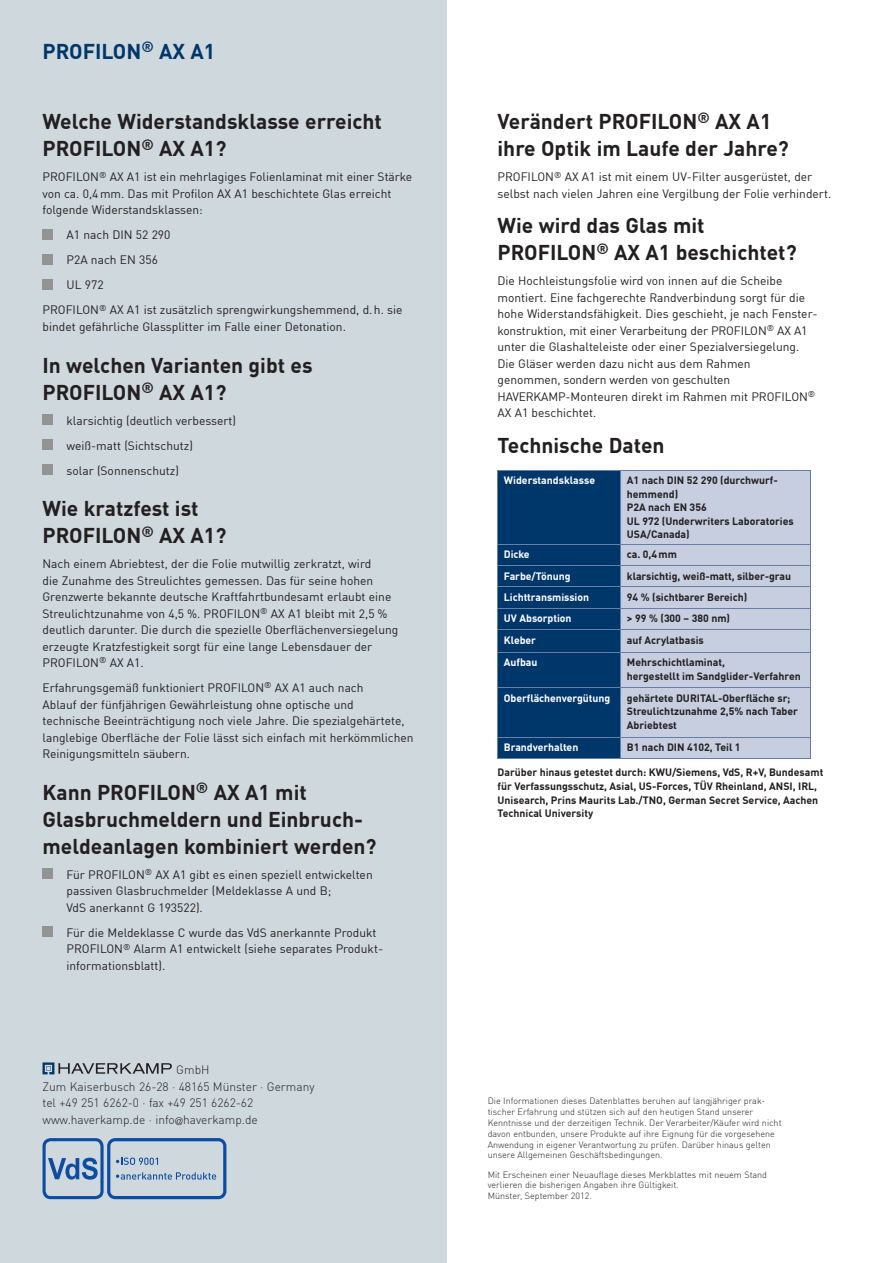
<style>
.page{position:relative;width:893px;height:1263px;background:#fff}
.page>*{position:absolute;margin:0;border:0;box-sizing:border-box;transform-origin:0 0}
.t1{font:700 21px/27px "DIN Offc";color:#231f20}
.t2{font:700 21px "DIN Offc";color:#00376b}
.t3{font:12px/16.5px "DIN Offc";color:#231f20}
.t4{font:300 12px/16.5px "DIN Offc";color:#231f20}
.t5{font:700 10.5px/13.5px "DIN Offc";color:#231f20}
.t6{font:700 10.5px "DIN Offc";letter-spacing:-.005em;color:#fff}
.t7{font:300 9px/10.8px "DIN Offc";color:#231f20}
.s1{font-family:"Helvetica Neue LT";font-size:10.5px}
</style>
<div class="page">
<div style="left:0;top:0;width:446px;height:1263px;background:#cfd8dd"></div>
<div style="left:498px;top:470px;width:123px;height:74px;background:#00376b"></div>
<div style="left:621px;top:471px;width:189px;height:287px;background:#c6cee0"></div>
<hr style="left:497px;top:470px;width:124px;height:1px;background:#657fa9">
<hr style="left:497px;top:471px;width:1px;height:73px;background:#657fa9">
<hr style="left:621px;top:470px;width:190px;height:1px;background:#657fa9">
<hr style="left:620px;top:471px;width:1px;height:73px;background:#657fa9">
<hr style="left:810px;top:471px;width:1px;height:73px;background:#657fa9">
<hr style="left:621px;top:544px;width:190px;height:1px;background:#657fa9">
<hr style="left:621px;top:565px;width:190px;height:1px;background:#657fa9">
<hr style="left:621px;top:586px;width:190px;height:1px;background:#657fa9">
<hr style="left:621px;top:608px;width:190px;height:1px;background:#657fa9">
<hr style="left:621px;top:629px;width:190px;height:1px;background:#657fa9">
<svg style="left:810px;top:545px;width:1px;height:107px"></svg>
<hr style="left:621px;top:652px;width:190px;height:1px;background:#657fa9">
<hr style="left:810px;top:652px;width:1px;height:35px;background:#657fa9">
<hr style="left:621px;top:687px;width:190px;height:1px;background:#657fa9">
<hr style="left:810px;top:688px;width:1px;height:49px;background:#657fa9">
<hr style="left:621px;top:737px;width:190px;height:1px;background:#657fa9">
<div style="left:497px;top:544px;width:124px;height:214px;background:#00376b"></div>
<svg style="left:810px;top:738px;width:1px;height:20px"></svg>
<hr style="left:497px;top:758px;width:124px;height:1px;background:#657fa9">
<hr style="left:621px;top:758px;width:190px;height:1px;background:#657fa9">
<div style="left:43px;top:229px;width:10px;height:10px;background:#939491"></div>
<div style="left:43px;top:254px;width:10px;height:10px;background:#939491"></div>
<div style="left:43px;top:279px;width:10px;height:10px;background:#939491"></div>
<div style="left:43px;top:414px;width:10px;height:10px;background:#939491"></div>
<div style="left:43px;top:439px;width:10px;height:10px;background:#939491"></div>
<div style="left:43px;top:464px;width:10px;height:10px;background:#939491"></div>
<div style="left:43px;top:868px;width:10px;height:10px;background:#939491"></div>
<div style="left:43px;top:926px;width:10px;height:10px;background:#939491"></div>
<svg style="left:43px;top:1062px;width:129px;height:12px"></svg>
<svg style="left:43px;top:1138px;width:183px;height:61px"></svg>
<h1 class="t2" style="left:43px;top:37px;width:174px">PROFILON<sup>®</sup> AX A1</h1>
<h1 class="t1" style="left:43px;top:107px;width:341px">Welche Widerstandsklasse erreicht<br>PROFILON<sup>®</sup> AX A1?</h1>
<p class="t3" style="left:43px;top:169px;width:371px">PROFILON<sup>®</sup> AX A1 ist ein mehrlagiges Folienlaminat mit einer Stärke von ca. 0,4mm. Das mit Profilon AX A1 beschichtete Glas erreicht folgende Widerstandsklassen:</p>
<p class="t3" style="left:67px;top:227px;width:105px">A1 nach DIN 52 290</p>
<p class="t3" style="left:67px;top:252px;width:93px">P2A nach EN 356</p>
<p class="t3" style="left:67px;top:277px;width:39px">UL 972</p>
<p class="t3" style="left:43px;top:302px;width:362px">PROFILON<sup>®</sup> AX A1 ist zusätzlich sprengwirkungshemmend, d.h. sie</p>
<p class="t3" style="left:43px;top:318px;width:305px">bindet gefährliche Glassplitter im Falle einer Detonation.</p>
<h1 class="t1" style="left:43px;top:350px;width:272px">In welchen Varianten gibt es<br>PROFILON<sup>®</sup> AX A1?</h1>
<p class="t3" style="left:67px;top:407px;width:171px;line-height:25px">klarsichtig (deutlich verbessert) weiß-matt (Sichtschutz)<br>solar (Sonnenschutz)</p>
<h1 class="t1" style="left:43px;top:494px;width:185px">Wie kratzfest ist<br>PROFILON<sup>®</sup> AX A1?</h1>
<p class="t3" style="left:43px;top:555px;width:357px">Nach einem Abriebtest, der die Folie mutwillig zerkratzt, wird<br>die Zunahme des Streulichtes gemessen. Das für seine hohen Grenzwerte bekannte deutsche Kraftfahrtbundesamt erlaubt eine Streulichtzunahme von 4,5 %. PROFILON<sup>®</sup> AX A1 bleibt mit 2,5 % deutlich darunter. Die durch die spezielle Oberflächenversiegelung erzeugte Kratzfestigkeit sorgt für eine lange Lebensdauer der PROFILON<sup>®</sup> AX A1.</p>
<p class="t3" style="left:43px;top:679px;width:372px">Erfahrungsgemäß funktioniert PROFILON<sup>®</sup> AX A1 auch nach<br>Ablauf der fünfjährigen Gewährleistung ohne optische und technische Beeinträchtigung noch viele Jahre. Die spezialgehärtete, langlebige Oberfläche der Folie lässt sich einfach mit herkömmlichen Reinigungsmitteln säubern.</p>
<h1 class="t1" style="left:43px;top:777px;width:336px">Kann PROFILON<sup>®</sup> AX A1 mit<br>Glasbruchmeldern und Einbruch&shy;meldeanlagen kombiniert werden?</h1>
<p class="t3" style="left:67px;top:866px;width:308px">Für PROFILON<sup>®</sup> AX A1 gibt es einen speziell entwickelten passiven Glasbruchmelder (Meldeklasse A und B;<br>VdS anerkannt G 193522).</p>
<p class="t3" style="left:67px;top:924px;width:318px">Für die Meldeklasse C wurde das VdS anerkannte Produkt<br>PROFILON<sup>®</sup> Alarm A1 entwickelt (siehe separates Produkt&shy;informationsblatt).</p>
<p class="t4" style="left:43px;top:1062px;width:274px;text-indent:134px">GmbH<br>Zum Kaiserbusch 26-28 · 48165 Münster · Germany tel +49 251 6262-0 · fax +49 251 6262-62 www.haverkamp.de · info<span class="s1">@</span>haverkamp.de</p>
<h1 class="t1" style="left:497px;top:107px;width:293px">Verändert PROFILON<sup>®</sup> AX A1 ihre Optik im Laufe der Jahre?</h1>
<p class="t3" style="left:497px;top:169px;width:335px">PROFILON<sup>®</sup> AX A1 ist mit einem UV-Filter ausgerüstet, der selbst nach vielen Jahren eine Vergilbung der Folie verhindert.</p>
<h1 class="t1" style="left:497px;top:211px;width:301px">Wie wird das Glas mit<br>PROFILON<sup>®</sup> AX A1 beschichtet?</h1>
<p class="t3" style="left:497px;top:273px;width:322px">Die Hochleistungsfolie wird von innen auf die Scheibe montiert. Eine fachgerechte Randverbindung sorgt für die hohe Widerstandsfähigkeit. Dies geschieht, je nach Fenster&shy;konstruktion, mit einer Verarbeitung der PROFILON<sup>®</sup> AX A1 unter die Glashalteleiste oder einer Spezialversiegelung.<br>Die Gläser werden dazu nicht aus dem Rahmen<br>genommen, sondern werden von geschulten HAVERKAMP-Monteuren direkt im Rahmen mit PROFILON<sup>® </sup>AX A1 beschichtet.</p>
<h1 class="t1" style="left:497px;top:431px;width:169px">Technische Daten</h1>
<p class="t6" style="left:504px;top:474px;width:93px">Widerstandsklasse</p>
<p class="t5" style="left:627px;top:473px;width:168px">A1 nach DIN 52 290 (durchwurf&shy;hemmend)<br>P2A nach EN 356<br>UL 972 (Underwriters Laboratories<br>USA/Canada)</p>
<p class="t6" style="left:504px;top:548px;width:27px">Dicke</p>
<p class="t5" style="left:627px;top:547px;width:52px">ca. 0,4mm</p>
<p class="t6" style="left:504px;top:569px;width:68px">Farbe/Tönung</p>
<p class="t5" style="left:627px;top:569px;width:166px">klarsichtig, weiß-matt, silber-grau</p>
<p class="t6" style="left:504px;top:590px;width:87px">Lichttransmission</p>
<p class="t5" style="left:627px;top:590px;width:122px">94 % (sichtbarer Bereich)</p>
<p class="t6" style="left:504px;top:612px;width:69px">UV Absorption</p>
<p class="t5" style="left:627px;top:611px;width:105px">&gt; 99 % (300 – 380 nm)</p>
<p class="t6" style="left:504px;top:633px;width:34px">Kleber</p>
<p class="t5" style="left:627px;top:632px;width:78px">auf Acrylatbasis</p>
<p class="t6" style="left:504px;top:655px;width:35px">Aufbau</p>
<p class="t5" style="left:627px;top:655px;width:175px">Mehrschichtlaminat,<br>hergestellt im Sandglider-Verfahren</p>
<p class="t6" style="left:504px;top:691px;width:108px">Oberflächenvergütung</p>
<p class="t5" style="left:627px;top:691px;width:173px">gehärtete DURITAL-Oberfläche sr;<br>Streulichtzunahme 2,5% nach Taber<br>Abriebtest</p>
<p class="t6" style="left:504px;top:740px;width:76px">Brandverhalten</p>
<p class="t5" style="left:627px;top:740px;width:115px">B1 nach DIN 4102, Teil 1</p>
<p class="t5" style="left:497px;top:765px;width:327px">Darüber hinaus getestet durch: KWU/Siemens, VdS, R+V, Bundesamt für Verfassungsschutz, Asial, US-Forces, TÜV Rheinland, ANSI, IRL, Unisearch, Prins Maurits Lab./TNO, German Secret Service, Aachen Technical University</p>
<p class="t7" style="left:488px;top:1095px;width:295px">Die Informationen dieses Datenblattes beruhen auf langjähriger prak&shy;tischer Erfahrung und stützen sich auf den heutigen Stand unserer Kenntnisse und der derzeitigen Technik. Der Verarbeiter/Käufer wird nicht davon entbunden, unsere Produkte auf ihre Eignung für die vorgesehene Anwendung in eigener Verantwortung zu prüfen. Darüber hinaus gelten unsere Allgemeinen Geschäftsbedingungen.</p>
<p class="t7" style="left:488px;top:1169px;width:281px">Mit Erscheinen einer Neuauflage dieses Merkblattes mit neuem Stand verlieren die bisherigen Angaben ihre Gültigkeit.<br>Münster, September 2012.</p>
</div>
